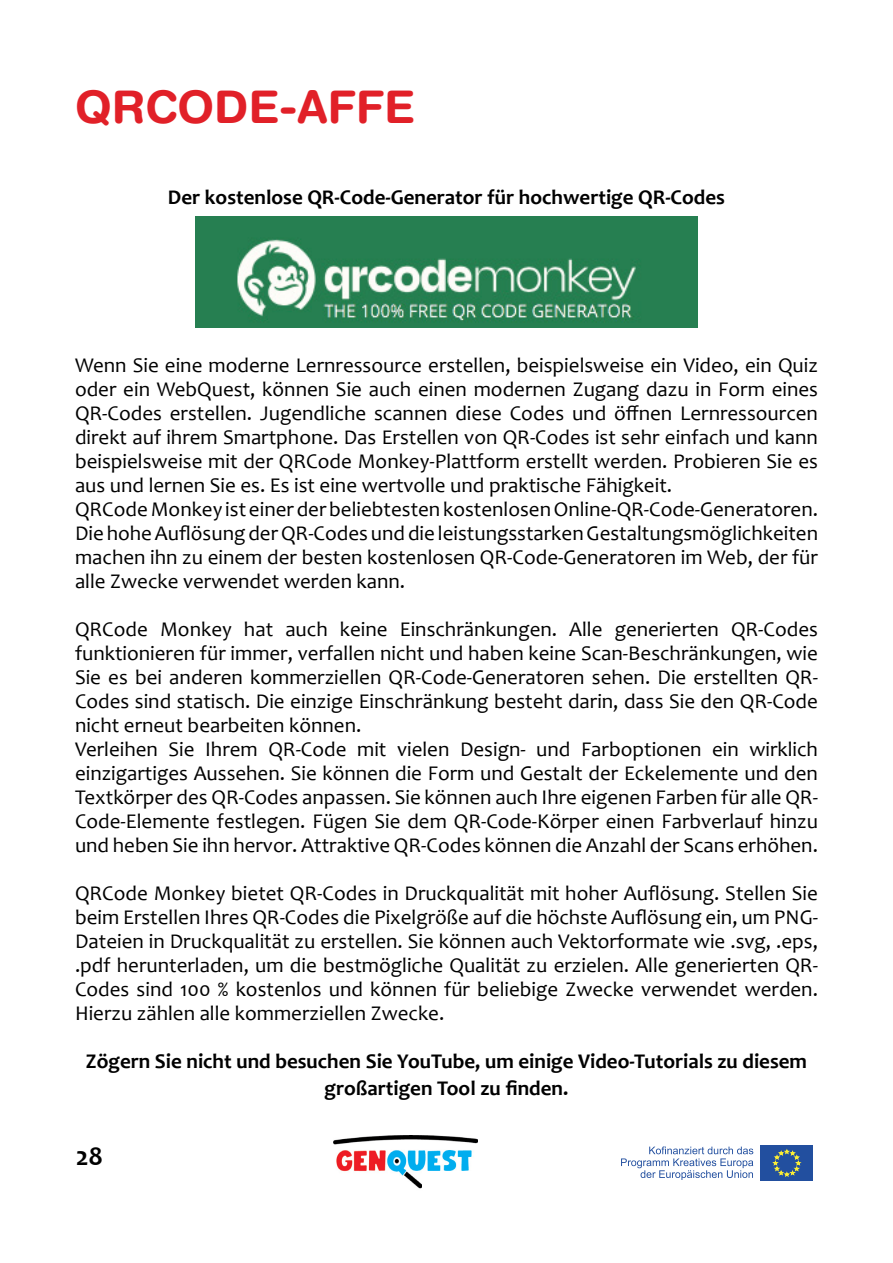
<style>
.page{position:relative;width:893px;height:1263px;background:#fff}
.page>*{position:absolute;margin:0;border:0;box-sizing:border-box;transform-origin:0 0}
.t1{font:700 45px "Helvetica Rounded";color:#e12028}
.t2{font:700 27px "Candara";color:#000}
.t3{font:21px/24px "Candara";color:#000}
.t4{font:700 21px/27px "Candara";color:#000;text-align:center}
</style>
<div class="page">
<img style="left:333px;top:1135px;width:145px;height:54px">
<div style="left:422px;top:1172px;width:55px;height:18px;background:#fff"></div>
<div style="left:761px;top:1145px;width:52px;height:36px;background:#224f9f"></div>
<svg style="left:773px;top:1149px;width:27px;height:27px"></svg>
<svg style="left:621px;top:1146px;width:132px;height:34px"></svg>
<img style="left:195px;top:216px;width:502px;height:111px">
<h1 class="t1" style="left:75px;top:80px;width:342px">QRCODE-AFFE</h1>
<p class="t4" style="left:168px;top:183px;width:559px">Der kostenlose QR-Code-Generator für hochwertige QR-Codes</p>
<p class="t3" style="left:75px;top:353px;width:745px">Wenn Sie eine moderne Lernressource erstellen, beispielsweise ein Video, ein Quiz oder ein WebQuest, können Sie auch einen modernen Zugang dazu in Form eines QR-Codes erstellen. Jugendliche scannen diese Codes und öffnen Lernressourcen direkt auf ihrem Smartphone. Das Erstellen von QR-Codes ist sehr einfach und kann beispielsweise mit der QRCode Monkey-Plattform erstellt werden. Probieren Sie es aus und lernen Sie es. Es ist eine wertvolle und praktische Fähigkeit.<br>QRCode Monkey ist einer der beliebtesten kostenlosen Online-QR-Code-Generatoren.<br>Die hohe Auflösung der QR-Codes und die leistungsstarken Gestaltungsmöglichkeiten machen ihn zu einem der besten kostenlosen QR-Code-Generatoren im Web, der für alle Zwecke verwendet werden kann.</p>
<p class="t3" style="left:75px;top:617px;width:744px">QRCode Monkey hat auch keine Einschränkungen. Alle generierten QR-Codes funktionieren für immer, verfallen nicht und haben keine Scan-Beschränkungen, wie Sie es bei anderen kommerziellen QR-Code-Generatoren sehen. Die erstellten QR-Codes sind statisch. Die einzige Einschränkung besteht darin, dass Sie den QR-Code nicht erneut bearbeiten können.<br>Verleihen Sie Ihrem QR-Code mit vielen Design- und Farboptionen ein wirklich einzigartiges Aussehen. Sie können die Form und Gestalt der Eckelemente und den Textkörper des QR-Codes anpassen. Sie können auch Ihre eigenen Farben für alle QR-Code-Elemente festlegen. Fügen Sie dem QR-Code-Körper einen Farbverlauf hinzu und heben Sie ihn hervor. Attraktive QR-Codes können die Anzahl der Scans erhöhen.</p>
<p class="t3" style="left:75px;top:881px;width:744px;text-align:justify">QRCode Monkey bietet QR-Codes in Druckqualität mit hoher Auflösung. Stellen Sie beim Erstellen Ihres QR-Codes die Pixelgröße auf die höchste Auflösung ein, um PNG-Dateien in Druckqualität zu erstellen. Sie können auch Vektorformate wie .svg, .eps, .pdf herunterladen, um die bestmögliche Qualität zu erzielen. Alle generierten QR-Codes sind 100 % kostenlos und können für beliebige Zwecke verwendet werden.<br>Hierzu zählen alle kommerziellen Zwecke.</p>
<p class="t4" style="left:86px;top:1047px;width:723px">Zögern Sie nicht und besuchen Sie YouTube, um einige Video-Tutorials zu diesem großartigen Tool zu finden.</p>
<p class="t2" style="left:76px;top:1139px;width:29px">28</p>
</div>
